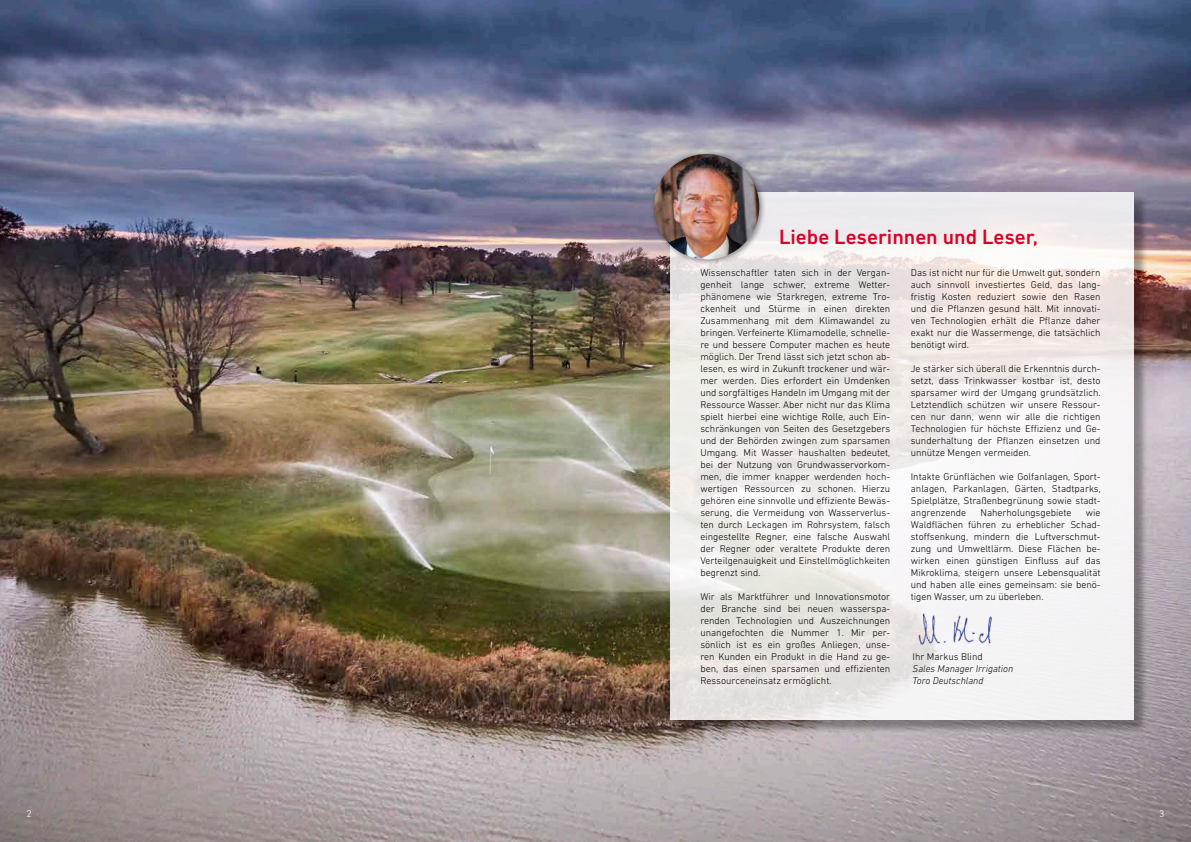
<style>
.page{position:relative;width:1191px;height:842px;background:#fff}
.page>*{position:absolute;margin:0;border:0;box-sizing:border-box;transform-origin:0 0}
.t1{font:500 21px "DIN Next LT Pro";color:#db0028}
.t2{font:300 10px/12px "DIN Next LT Pro";color:#000;text-align:justify}
.t3{font:italic 300 10px/12px "DIN Next LT Pro";color:#000}
.t4{font:300 10px "DIN Next LT Pro";color:#fff}
</style>
<div class="page">
<img style="left:0;top:0;width:1191px;height:842px">
<div style="left:673px;top:195px;width:475px;height:539px;background:#000;opacity:.4"></div>
<svg style="left:671px;top:193px;width:463px;height:527px"></svg>
<div style="left:650px;top:151px;width:116px;height:115px;background:#000;opacity:.4"></div>
<img style="left:654px;top:154px;width:105px;height:105px;border-radius:53px">
<img style="left:907px;top:609px;width:96px;height:42px">
<h1 class="t1" style="left:779px;top:224px;width:260px">Liebe Leserinnen und Leser,</h1>
<p class="t2" style="left:700px;top:266px;width:191px">Wissenschaftler taten sich in der Vergan&shy;genheit lange schwer, extreme Wetter&shy;phänomene wie Starkregen, extreme Tro&shy;ckenheit und Stürme in einen direkten Zusammenhang mit dem Klimawandel zu bringen. Verfeinerte Klimamodelle, schnelle&shy;re und bessere Computer machen es heute möglich. Der Trend lässt sich jetzt schon ab&shy;lesen, es wird in Zukunft trockener und wär&shy;mer werden. Dies erfordert ein Umdenken und sorgfältiges Handeln im Umgang mit der Ressource Wasser. Aber nicht nur das Klima spielt hierbei eine wichtige Rolle, auch Ein&shy;schränkungen von Seiten des Gesetzgebers und der Behörden zwingen zum sparsamen Umgang. Mit Wasser haushalten bedeutet, bei der Nutzung von Grundwasservorkom&shy;men, die immer knapper werdenden hoch&shy;wertigen Ressourcen zu schonen. Hierzu gehören eine sinnvolle und effiziente Bewäs&shy;serung, die Vermeidung von Wasserverlus&shy;ten durch Leckagen im Rohrsystem, falsch eingestellte Regner, eine falsche Auswahl der Regner oder veraltete Produkte deren Verteilgenauigkeit und Einstellmöglichkeiten begrenzt sind.</p>
<p class="t2" style="left:700px;top:590px;width:191px">Wir als Marktführer und Innovationsmotor der Branche sind bei neuen wasserspa&shy;renden Technologien und Auszeichnungen unangefochten die Nummer 1. Mir per&shy;sönlich ist es ein großes Anliegen, unse&shy;ren Kunden ein Produkt in die Hand zu ge&shy;ben, das einen sparsamen und effizienten Ressourceneinsatz ermöglicht.</p>
<p class="t2" style="left:910px;top:266px;width:191px">Das ist nicht nur für die Umwelt gut, sondern auch sinnvoll investiertes Geld, das lang&shy;fristig Kosten reduziert sowie den Rasen und die Pflanzen gesund hält. Mit innovati&shy;ven Technologien erhält die Pflanze daher exakt nur die Wassermenge, die tatsächlich benötigt wird.</p>
<p class="t2" style="left:910px;top:362px;width:191px">Je stärker sich überall die Erkenntnis durch&shy;setzt, dass Trinkwasser kostbar ist, desto sparsamer wird der Umgang grundsätzlich.<br>Letztendlich schützen wir unsere Ressour&shy;cen nur dann, wenn wir alle die richtigen Technologien für höchste Effizienz und Ge&shy;sunderhaltung der Pflanzen einsetzen und unnütze Mengen vermeiden.</p>
<p class="t2" style="left:910px;top:470px;width:191px">Intakte Grünflächen wie Golfanlagen, Sport&shy;anlagen, Parkanlagen, Gärten, Stadtparks, Spielplätze, Straßenbegrünung sowie stadt&shy;angrenzende</p>
<p class="t2" style="left:910px;top:506px;width:191px;text-indent:175px">wie Waldflächen führen zu erheblicher Schad&shy;stoffsenkung, mindern die Luftverschmut&shy;zung und Umweltlärm. Diese Flächen be&shy;wirken einen günstigen Einfluss auf das Mikroklima, steigern unsere Lebensqualität und haben alle eines gemeinsam: sie benö&shy;tigen Wasser, um zu überleben.</p>
<p class="t2" style="left:980px;top:506px;width:93px">Naherholungsgebiete</p>
<p class="t2" style="left:912px;top:651px;width:72px">Ihr Markus Blind</p>
<p class="t3" style="left:912px;top:663px;width:102px">Sales Manager Irrigation<br>Toro Deutschland</p>
<p class="t4" style="left:27px;top:808px;width:7px">2</p>
<p class="t4" style="left:1159px;top:808px;width:7px">3</p>
</div>
